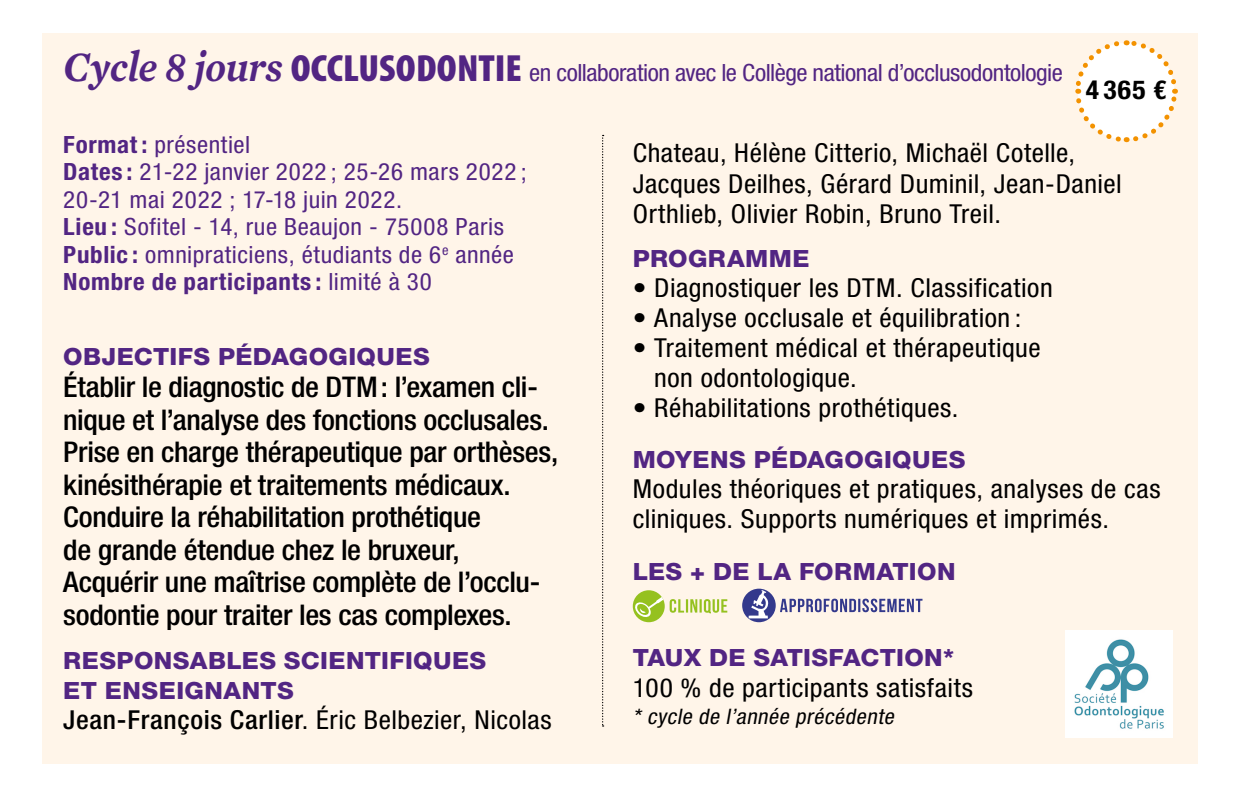
<style>
.page{position:relative;width:1238px;height:796px;background:#fff}
.page>*{position:absolute;margin:0;border:0;box-sizing:border-box;transform-origin:0 0}
.t1{font:500 condensed 28.5px/32.5px "Helvetica Neue LT Std";letter-spacing:-.01em;color:#000;scale:1.05 1}
.t2{font:condensed 26px/30px "Helvetica Neue LT Std";letter-spacing:.02em;color:#000;scale:1.05 1}
.t3{font:700 condensed 26px "Helvetica Neue LT Std";color:#000;scale:1.05 1}
.t4{font:condensed 23.75px/27.5px "Helvetica Neue LT Std";letter-spacing:.02em;color:#522583;scale:1.05 1}
.t5{font:800 23.75px/30px "Helvetica Neue LT Std";letter-spacing:.015em;color:#522583;scale:1.05 1}
.t6{font:condensed 23.75px "Helvetica Neue LT Std";letter-spacing:-.015em;color:#522583;scale:1.05 1}
.t7{font:italic condensed 21.5px "Helvetica Neue LT Std";color:#000;scale:1.05 1}
.s1{font-family:"Mercury Text G1";font-weight:600;font-style:italic;font-stretch:normal;font-size:42.5px}
.s2{font-family:"Myriad Variable Concept";font-stretch:normal;font-size:38px}
.s3{font-weight:700}
.s4{font-weight:500}
</style>
<div class="page">
<div style="left:42px;top:33px;width:1155px;height:729px;background:#fff5e9"></div>
<svg style="left:602px;top:135px;width:1px;height:591px"></svg>
<div style="left:633px;top:590px;width:32px;height:31px;background:#95c11f;border-radius:50%"></div>
<svg style="left:634px;top:590px;width:93px;height:27px"></svg>
<svg style="left:780px;top:598px;width:142px;height:13px"></svg>
<div style="left:742px;top:588px;width:33px;height:33px;background:#33398c;border-radius:50%"></div>
<svg style="left:748px;top:589px;width:20px;height:29px"></svg>
<svg style="left:1075px;top:40px;width:103px;height:103px"></svg>
<img style="left:1066px;top:630px;width:106px;height:106px">
<p class="t6" style="left:63px;top:59px;width:953px"><span class="s1">Cycle 8 jours</span> <span class="s2">OCCLUSOD ON TI E</span> en collaboration avec le Collège national d’occlusodontologie</p>
<p class="t3" style="left:1085px;top:74px;width:78px">4365 €</p>
<p class="t4" style="left:63px;top:130px;width:443px"><span class="s3">Format :</span> présentiel<br><span class="s3">Dates :</span> 21-22 janvier 2022 ; 25-26 mars 2022 ; 20-21 mai 2022 ; 17-18 juin 2022.<br><span class="s3">Lieu :</span> Sofitel - 14, rue Beaujon - 75008 Paris <span class="s3">Public :</span> omnipraticiens, étudiants de 6<sup>e</sup> année <span class="s3">Nombre de participants :</span> limité à 30</p>
<p class="t5" style="left:63px;top:341px;width:350px">OBJECTIFS PÉDAGOGIQUES</p>
<p class="t1" style="left:63px;top:370px;width:473px">Établir le diagnostic de DTM: l’examen cli&shy;nique et l’analyse des fonctions occlusales.<br>Prise en charge thérapeutique par orthèses, kinésithérapie et traitements médicaux.<br>Conduire la réhabilitation prothétique<br>de grande étendue chez le bruxeur, Acquérir une maîtrise complète de l’occlu&shy;sodontie pour traiter les cas complexes.</p>
<p class="t5" style="left:63px;top:645px;width:404px">RESPONSABLES SCIENTIFIQUES<br>ET ENSEIGNANTS</p>
<p class="t2" style="left:63px;top:704px;width:467px"><span class="s4">Jean-François Carlier</span>. Éric Belbezier, Nicolas</p>
<p class="t2" style="left:633px;top:138px;width:467px">Chateau, Hélène Citterio, Michaël Cotelle,<br>Jacques Deilhes, Gérard Duminil, Jean-Daniel<br>Orthlieb, Olivier Robin, Bruno Treil.</p>
<p class="t5" style="left:633px;top:243px;width:170px">PROGRAMME</p>
<p class="t2" style="left:633px;top:272px;width:401px">• Diagnostiquer les DTM. Classification</p>
<p class="t2" style="left:633px;top:302px;width:372px">• Analyse occlusale et équilibration :</p>
<p class="t2" style="left:654px;top:332px;width:369px;text-indent:-21px">• Traitement médical et thérapeutique non odontologique.</p>
<p class="t2" style="left:633px;top:392px;width:312px">• Réhabilitations prothétiques.</p>
<p class="t5" style="left:633px;top:444px;width:318px">MOYENS PÉDAGOGIQUES</p>
<p class="t2" style="left:633px;top:473px;width:504px">Modules théoriques et pratiques, analyses de cas cliniques. Supports numériques et imprimés.</p>
<p class="t5" style="left:633px;top:555px;width:309px">LES + DE LA FORMATION</p>
<p class="t5" style="left:633px;top:642px;width:307px">TAUX DE SATISFACTION*</p>
<p class="t2" style="left:633px;top:671px;width:325px">100 % de participants satisfaits</p>
<p class="t7" style="left:633px;top:703px;width:254px">* cycle de l’année précédente</p>
</div>
